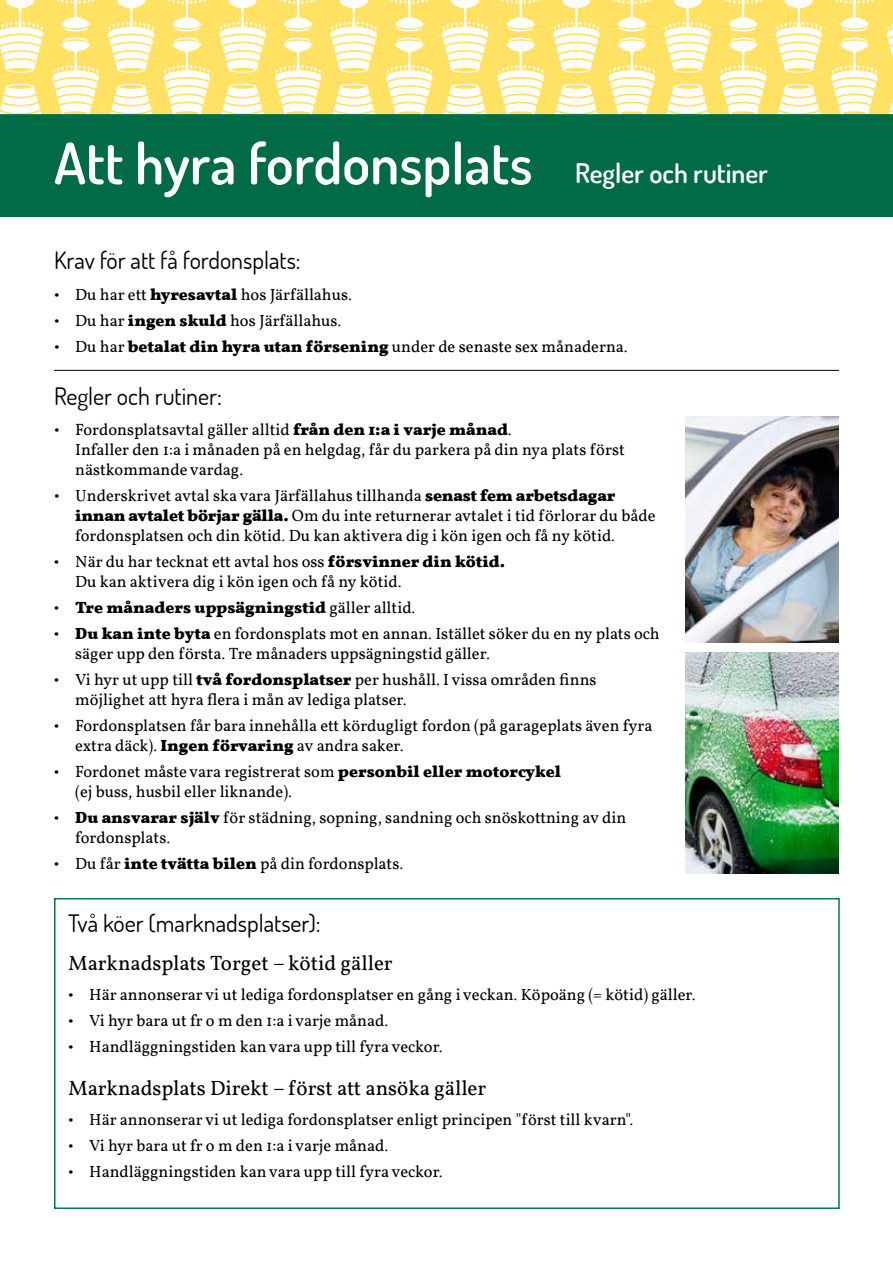
<style>
.page{position:relative;width:893px;height:1263px;background:#fff}
.page>*{position:absolute;margin:0;border:0;box-sizing:border-box;transform-origin:0 0}
.t1{font:600 57px "Dosis";color:#fff}
.t2{font:600 27px "Dosis";color:#fff}
.t3{font:24px "Dosis";color:#000}
.t4{font:21px "Vollkorn";color:#000}
.t5{font:16.5px/19.8px "Vollkorn";color:#000}
.t6{font:700 16.5px "Vollkorn";color:#000}
.s1{font-weight:700}
.s2{font-weight:400}
</style>
<div class="page">
<div style="left:0;top:0;width:893px;height:114px;background:#ffe163"></div>
<svg style="left:0;top:84px;width:43px;height:30px"></svg>
<svg style="left:0;top:0;width:43px;height:73px"></svg>
<svg style="left:52px;top:38px;width:47px;height:76px"></svg>
<svg style="left:52px;top:0;width:47px;height:31px"></svg>
<svg style="left:108px;top:84px;width:47px;height:30px"></svg>
<svg style="left:108px;top:0;width:47px;height:73px"></svg>
<svg style="left:164px;top:38px;width:46px;height:76px"></svg>
<svg style="left:164px;top:0;width:46px;height:31px"></svg>
<svg style="left:219px;top:84px;width:47px;height:30px"></svg>
<svg style="left:219px;top:0;width:47px;height:73px"></svg>
<svg style="left:275px;top:38px;width:46px;height:76px"></svg>
<svg style="left:275px;top:0;width:46px;height:31px"></svg>
<svg style="left:331px;top:84px;width:46px;height:30px"></svg>
<svg style="left:331px;top:0;width:46px;height:73px"></svg>
<svg style="left:386px;top:38px;width:47px;height:76px"></svg>
<svg style="left:386px;top:0;width:47px;height:31px"></svg>
<svg style="left:442px;top:84px;width:46px;height:30px"></svg>
<svg style="left:442px;top:0;width:46px;height:73px"></svg>
<svg style="left:497px;top:38px;width:47px;height:76px"></svg>
<svg style="left:497px;top:0;width:47px;height:31px"></svg>
<svg style="left:553px;top:84px;width:47px;height:30px"></svg>
<svg style="left:553px;top:0;width:47px;height:73px"></svg>
<svg style="left:609px;top:38px;width:46px;height:76px"></svg>
<svg style="left:609px;top:0;width:46px;height:31px"></svg>
<svg style="left:664px;top:84px;width:47px;height:30px"></svg>
<svg style="left:664px;top:0;width:47px;height:73px"></svg>
<svg style="left:720px;top:38px;width:46px;height:76px"></svg>
<svg style="left:720px;top:0;width:46px;height:31px"></svg>
<svg style="left:776px;top:84px;width:46px;height:30px"></svg>
<svg style="left:776px;top:0;width:46px;height:73px"></svg>
<svg style="left:831px;top:38px;width:47px;height:76px"></svg>
<svg style="left:831px;top:0;width:47px;height:31px"></svg>
<svg style="left:887px;top:95px;width:6px;height:19px"></svg>
<svg style="left:887px;top:0;width:6px;height:61px"></svg>
<div style="left:0;top:114px;width:893px;height:103px;background:#006b44"></div>
<img style="left:686px;top:416px;width:153px;height:227px">
<img style="left:686px;top:653px;width:153px;height:220px">
<div style="left:54px;top:898px;width:786px;height:311px;border:2px solid #007b4f"></div>
<hr style="left:54px;top:370px;width:785px;height:1px;background:#000">
<h1 class="t1" style="left:54px;top:127px;width:480px">Att hyra fordonsplats</h1>
<h2 class="t2" style="left:575px;top:156px;width:194px">Regler och rutiner</h2>
<h3 class="t3" style="left:54px;top:245px;width:248px">Krav för att få fordonsplats:</h3>
<p class="t5" style="left:54px;top:284px;width:299px">• Du har ett <span class="s1">hyresavtal</span> hos Järfällahus.</p>
<p class="t5" style="left:54px;top:310px;width:289px">• Du har <span class="s1">ingen skuld</span> hos Järfällahus.</p>
<p class="t5" style="left:54px;top:337px;width:575px">• Du har <span class="s1">betalat din hyra utan försening</span> under de senaste sex månaderna.</p>
<h3 class="t3" style="left:54px;top:380px;width:170px">Regler och rutiner:</h3>
<p class="t5" style="left:75px;top:420px;width:551px;text-indent:-21px">• Fordonsplatsavtal gäller alltid <span class="s1">från den 1:a i varje månad</span>.<br>Infaller den 1:a i månaden på en helgdag, får du parkera på din nya plats först nästkommande vardag.</p>
<p class="t5" style="left:75px;top:486px;width:582px;text-indent:-21px">• Underskrivet avtal ska vara Järfällahus tillhanda <span class="s1">senast fem arbetsdagar innan avtalet börjar gälla.</span> Om du inte returnerar avtalet i tid förlorar du både fordonsplatsen och din kötid. Du kan aktivera dig i kön igen och få ny kötid.</p>
<p class="t5" style="left:75px;top:551px;width:432px;text-indent:-21px">• När du har tecknat ett avtal hos oss <span class="s1">försvinner din kötid.<br></span>Du kan aktivera dig i kön igen och få ny kötid.</p>
<p class="t6" style="left:54px;top:597px;width:363px"><span class="s2">•</span> Tre månaders uppsägningstid <span class="s2">gäller alltid.</span></p>
<p class="t5" style="left:75px;top:624px;width:586px;text-indent:-21px">• <span class="s1">Du kan inte byta</span> en fordonsplats mot en annan. Istället söker du en ny plats och säger upp den första. Tre månaders uppsägningstid gäller.</p>
<p class="t5" style="left:75px;top:670px;width:523px;text-indent:-21px">• Vi hyr ut upp till <span class="s1">två fordonsplatser</span> per hushåll. I vissa områden finns möjlighet att hyra flera i mån av lediga platser.</p>
<p class="t5" style="left:75px;top:716px;width:579px;text-indent:-21px">• Fordonsplatsen får bara innehålla ett kördugligt fordon (på garageplats även fyra extra däck). <span class="s1">Ingen förvaring</span> av andra saker.</p>
<p class="t5" style="left:75px;top:762px;width:487px;text-indent:-21px">• Fordonet måste vara registrerat som <span class="s1">personbil eller motorcykel </span>(ej buss, husbil eller liknande).</p>
<p class="t5" style="left:75px;top:808px;width:553px;text-indent:-21px">• <span class="s1">Du ansvarar själv</span> för städning, sopning, sandning och snöskottning av din fordonsplats.</p>
<p class="t5" style="left:54px;top:854px;width:351px">• Du får <span class="s1">inte tvätta bilen</span> på din fordonsplats.</p>
<h3 class="t3" style="left:68px;top:907px;width:254px">Två köer (marknadsplatser):</h3>
<p class="t4" style="left:68px;top:950px;width:326px">Marknadsplats Torget – kötid gäller</p>
<p class="t5" style="left:68px;top:985px;width:629px">• Här annonserar vi ut lediga fordonsplatser en gång i veckan. Köpoäng (= kötid) gäller.</p>
<p class="t5" style="left:68px;top:1011px;width:322px">• Vi hyr bara ut fr o m den 1:a i varje månad.</p>
<p class="t5" style="left:68px;top:1037px;width:376px">• Handläggningstiden kan vara upp till fyra veckor.</p>
<p class="t4" style="left:68px;top:1075px;width:420px">Marknadsplats Direkt – först att ansöka gäller</p>
<p class="t5" style="left:68px;top:1110px;width:567px">• Här annonserar vi ut lediga fordonsplatser enligt principen "först till kvarn".</p>
<p class="t5" style="left:68px;top:1136px;width:322px">• Vi hyr bara ut fr o m den 1:a i varje månad.</p>
<p class="t5" style="left:68px;top:1162px;width:376px">• Handläggningstiden kan vara upp till fyra veckor.</p>
</div>
